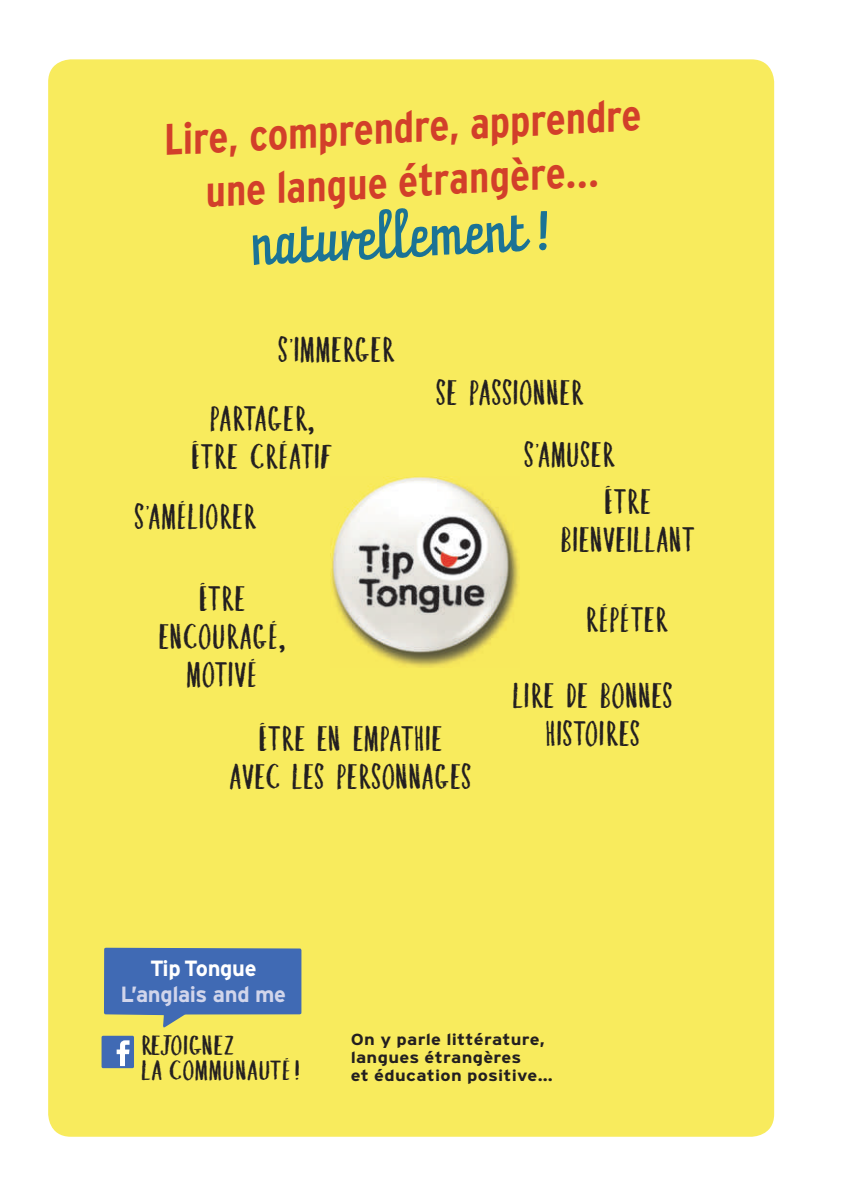
<style>
.page{position:relative;width:843px;height:1187px;background:#fff}
.page>*{position:absolute;margin:0;border:0;box-sizing:border-box;transform-origin:0 0}
.t1{font:48px "Prater Script One";color:#1b7395}
.t2{font:44px/54px "Interstate Bold Cond Mono";color:#d23f2a;text-align:center}
.t3{font:36px/38px "DEUCHBLACKSOLID";color:#231f20;text-align:center}
.t4{font:28.2px/24.6px "DEUCHBLACKSOLID";color:#231f20;scale:1.15 1}
.t5{font:700 22px "Interstate";letter-spacing:-.015em;color:#d1d5eb}
.t6{font:700 22px "Interstate";letter-spacing:-.015em;color:#fff}
.t7{font:700 16px/18px "Interstate";letter-spacing:.015em;color:#231f20;scale:1.15 1}
</style>
<div class="page">
<div style="left:48px;top:59px;width:726px;height:1078px;background:#f8eb5d;border-radius:23px"></div>
<img style="left:330px;top:477px;width:189px;height:191px">
<svg style="left:102px;top:947px;width:200px;height:122px"></svg>
<p class="t2" style="left:162px;top:117px;width:480px;rotate:-3deg">Lire, comprendre, apprendre une langue étrangère...</p>
<h1 class="t1" style="left:251px;top:214px;width:301px;rotate:-3deg">naturellement !</h1>
<p class="t3" style="left:278px;top:334px;width:120px">S’IMMERGER</p>
<p class="t3" style="left:192px;top:403px;width:143px">PARTAGER,<br>ÊTRE CRÉATIF</p>
<p class="t3" style="left:134px;top:501px;width:125px">S’AMÉLIORER</p>
<p class="t3" style="left:436px;top:377px;width:151px">SE PASSIONNER</p>
<p class="t3" style="left:524px;top:438px;width:94px">S’AMUSER</p>
<p class="t3" style="left:561px;top:486px;width:136px">ÊTRE<br>BIENVEILLANT</p>
<p class="t3" style="left:159px;top:583px;width:128px">ÊTRE<br>ENCOURAGÉ,<br>MOTIVÉ</p>
<p class="t3" style="left:229px;top:723px;width:244px">ÊTRE EN EMPATHIE<br>AVEC LES PERSONNAGES</p>
<p class="t3" style="left:586px;top:604px;width:85px">RÉPÉTER</p>
<p class="t3" style="left:513px;top:680px;width:162px">LIRE DE BONNES<br>HISTOIRES</p>
<p class="t6" style="left:150px;top:960px;width:108px">Tip Tongue</p>
<p class="t5" style="left:121px;top:986px;width:167px">L’anglais and me</p>
<p class="t4" style="left:141px;top:1036px;width:140px">REJOIGNEZ<br>LA COMMUNAUTÉ !</p>
<p class="t7" style="left:351px;top:1032px;width:177px">On y parle littérature, langues étrangères<br>et éducation positive…</p>
</div>
